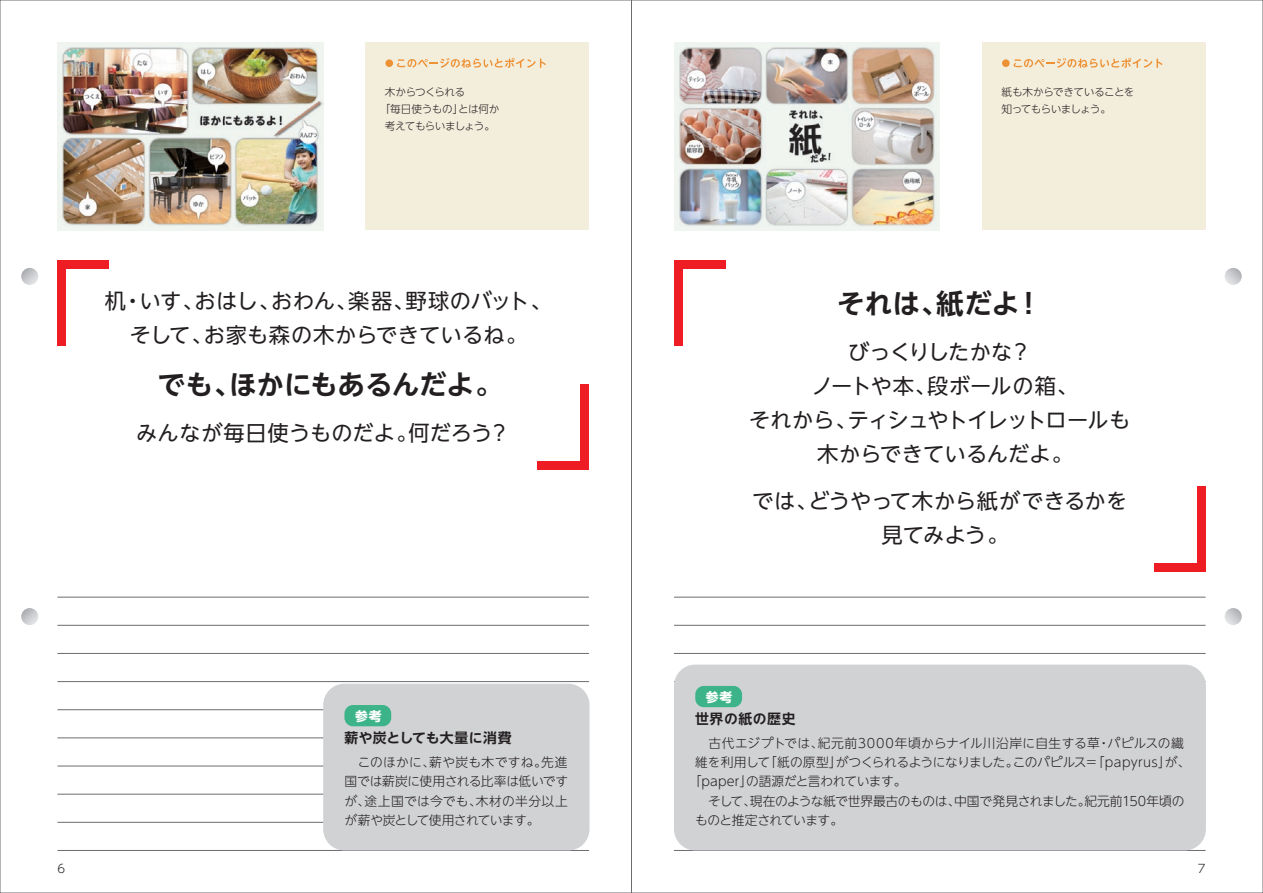
<style>
.page{position:relative;width:1263px;height:893px;background:#fff}
.page>*{position:absolute;margin:0;border:0;box-sizing:border-box;transform-origin:0 0}
.t1{font:700 27.6px "UD Shin Go NT Pr 6 N De";letter-spacing:-.01em;color:#231f20}
.t2{font:21.3px/34px "UD Shin Go NT Pr 6 N";color:#231f20;text-align:center}
.t3{font:21.3px/34px "UD Shin Go NT Pr 6 N";letter-spacing:-.02em;color:#231f20;text-align:center}
.t4{font:700 13.8px "UD Shin Go NT Pr 6 N De";letter-spacing:.035em;color:#231f20}
.t5{font:300 12.75px/19.2px "UD Shin Go NT Pr 6 N";letter-spacing:-.015em;color:#231f20;text-align:justify}
.t6{font:300 12.75px "UD Shin Go NT Pr 6 N";letter-spacing:.035em;color:#231f20}
.t7{font:300 12.75px "UD Shin Go NT Pr 6 N";letter-spacing:-.045em;color:#231f20}
.t8{font:700 12.75px "UD Shin Go NT Pr 6 N";color:#fff}
.t9{font:300 11.7px "UD Shin Go NT Pr 6 N";color:#231f20}
.t10{font:300 10.65px/17px "UD Shin Go NT Pr 6 N";letter-spacing:-.05em;color:#231f20}
.t11{font:300 10.65px "UD Shin Go NT Pr 6 N";letter-spacing:-.03em;color:#231f20}
</style>
<div class="page">
<img style="left:57px;top:43px;width:266px;height:187px">
<img style="left:674px;top:43px;width:266px;height:187px">
<hr style="left:57px;top:597px;width:532px;height:1px;background:#6c6d70">
<hr style="left:57px;top:625px;width:532px;height:1px;background:#6c6d70">
<hr style="left:57px;top:653px;width:532px;height:1px;background:#6c6d70">
<hr style="left:57px;top:681px;width:532px;height:1px;background:#6c6d70">
<hr style="left:57px;top:709px;width:532px;height:1px;background:#6c6d70">
<hr style="left:57px;top:738px;width:532px;height:1px;background:#6c6d70">
<hr style="left:57px;top:766px;width:532px;height:1px;background:#6c6d70">
<hr style="left:57px;top:794px;width:532px;height:1px;background:#6c6d70">
<hr style="left:57px;top:822px;width:532px;height:1px;background:#6c6d70">
<hr style="left:57px;top:850px;width:532px;height:1px;background:#6c6d70">
<hr style="left:674px;top:597px;width:531px;height:1px;background:#6c6d70">
<hr style="left:674px;top:625px;width:531px;height:1px;background:#6c6d70">
<hr style="left:674px;top:653px;width:531px;height:1px;background:#6c6d70">
<hr style="left:674px;top:681px;width:531px;height:1px;background:#6c6d70">
<hr style="left:674px;top:850px;width:531px;height:1px;background:#6c6d70">
<div style="left:982px;top:43px;width:223px;height:187px;background:#f3eddc"></div>
<div style="left:1002px;top:59px;width:8px;height:8px;background:#ec9134;border-radius:50%"></div>
<svg style="left:1013px;top:58px;width:149px;height:10px"></svg>
<div style="left:366px;top:43px;width:223px;height:187px;background:#f3eddc"></div>
<div style="left:385px;top:59px;width:8px;height:8px;background:#ec9134;border-radius:50%"></div>
<svg style="left:397px;top:58px;width:149px;height:10px"></svg>
<div style="left:57px;top:260px;width:51px;height:9px;background:#ee1d23"></div>
<div style="left:57px;top:260px;width:9px;height:85px;background:#ee1d23"></div>
<div style="left:538px;top:461px;width:51px;height:9px;background:#ee1d23"></div>
<div style="left:580px;top:385px;width:9px;height:85px;background:#ee1d23"></div>
<div style="left:674px;top:260px;width:51px;height:9px;background:#ee1d23"></div>
<div style="left:674px;top:260px;width:8px;height:85px;background:#ee1d23"></div>
<div style="left:1154px;top:563px;width:51px;height:9px;background:#ee1d23"></div>
<div style="left:1197px;top:487px;width:8px;height:85px;background:#ee1d23"></div>
<div style="left:323px;top:684px;width:266px;height:166px;background:#d1d2d4;border-radius:21px"></div>
<div style="left:344px;top:705px;width:47px;height:21px;background:#3db389;border-radius:9px"></div>
<div style="left:674px;top:665px;width:532px;height:185px;background:#d1d2d4;border-radius:21px"></div>
<div style="left:695px;top:686px;width:47px;height:21px;background:#3db389;border-radius:9px"></div>
<hr style="left:631px;top:0;width:1px;height:893px;background:#6c6d70">
<svg style="left:21px;top:268px;width:17px;height:17px"></svg>
<svg style="left:21px;top:608px;width:17px;height:17px"></svg>
<svg style="left:1225px;top:268px;width:17px;height:17px"></svg>
<svg style="left:1225px;top:608px;width:17px;height:17px"></svg>
<p class="t10" style="left:385px;top:83px;width:82px">木からつくられる</p>
<p class="t11" style="left:380px;top:100px;width:121px">「毎日使うもの」とは何か</p>
<p class="t10" style="left:385px;top:117px;width:112px">考えてもらいましょう。</p>
<h2 class="t2" style="left:105px;top:283px;width:449px">机・いす、おはし、おわん、楽器、野球のバット、そして、お家も森の木からできているね。</h2>
<h1 class="t1" style="left:157px;top:362px;width:347px">でも、ほかにもあるんだよ。</h1>
<h2 class="t2" style="left:136px;top:415px;width:375px">みんなが毎日使うものだよ。何だろう？</h2>
<p class="t10" style="left:1001px;top:83px;width:134px">紙も木からできていることを知ってもらいましょう。</p>
<h1 class="t1" style="left:837px;top:281px;width:207px">それは、紙だよ！</h1>
<h2 class="t3" style="left:749px;top:334px;width:383px">びっくりしたかな？<br>ノートや本、段ボールの箱、<br>それから、ティシュやトイレットロールも木からできているんだよ。</h2>
<h2 class="t2" style="left:752px;top:483px;width:377px">では、どうやって木から紙ができるかを見てみよう。</h2>
<p class="t8" style="left:706px;top:686px;width:28px">参考</p>
<p class="t8" style="left:355px;top:705px;width:28px">参考</p>
<p class="t4" style="left:695px;top:707px;width:102px">世界の紙の歴史</p>
<p class="t6" style="left:695px;top:733px;width:490px">　古代エジプトでは、紀元前3000年頃からナイル川沿岸に自生する草・パピルスの繊</p>
<p class="t5" style="left:695px;top:752px;width:497px">維を利用して「紙の原型」がつくられるようになりました。このパピルス＝「papyrus」が、</p>
<p class="t5" style="left:689px;top:771px;width:219px">「paper」の語源だと言われています。</p>
<p class="t5" style="left:695px;top:791px;width:491px">　そして、現在のような紙で世界最古のものは、中国で発見されました。紀元前150年頃の</p>
<p class="t7" style="left:695px;top:809px;width:149px">ものと推定されています。</p>
<p class="t4" style="left:344px;top:726px;width:169px">薪や炭としても大量に消費</p>
<p class="t5" style="left:344px;top:752px;width:225px">　このほかに、薪や炭も木ですね。先進国では薪炭に使用される比率は低いですが、途上国では今でも、木材の半分以上が薪や炭として使用されています。</p>
<p class="t9" style="left:57px;top:859px;width:9px">6</p>
<p class="t9" style="left:1198px;top:859px;width:9px">7</p>
</div>
